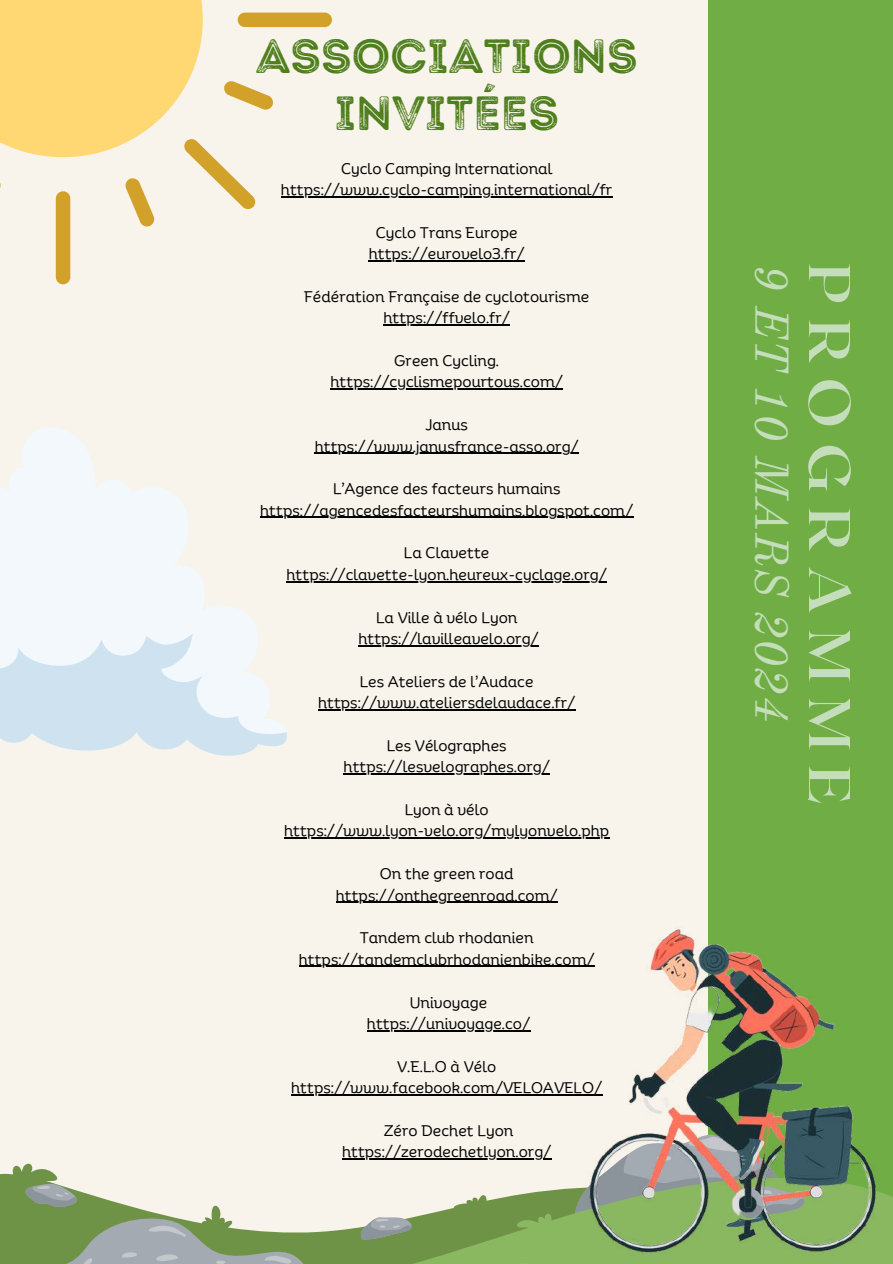
<style>
.page{position:relative;width:893px;height:1264px;background:#fff}
.page>*{position:absolute;margin:0;border:0;box-sizing:border-box;transform-origin:0 0}
.t1{font:700 58.5px "Roxborough CF";letter-spacing:.26em;color:#c4ddbb}
.t2{font:48px/56.2px "Intro Rust G Base 2 Line";color:#4e7f1c;text-align:center}
.t3{font:italic 46.5px "Old Standard";letter-spacing:.02em;color:#c4ddbb}
.t4{font:15px/21.3px "Binate Display";color:#000;text-align:center}
</style>
<div class="page">
<div style="left:0;top:0;width:892px;height:1263px;background:#f8f4eb"></div>
<hr style="left:281px;top:196px;width:331px;height:1px;background:#000">
<hr style="left:368px;top:260px;width:156px;height:1px;background:#000">
<hr style="left:383px;top:324px;width:127px;height:1px;background:#000">
<hr style="left:330px;top:388px;width:233px;height:1px;background:#000">
<hr style="left:315px;top:452px;width:263px;height:2px;background:#000">
<hr style="left:260px;top:517px;width:373px;height:1px;background:#000">
<hr style="left:286px;top:581px;width:321px;height:1px;background:#000">
<hr style="left:358px;top:645px;width:180px;height:1px;background:#000">
<hr style="left:318px;top:709px;width:257px;height:1px;background:#000">
<hr style="left:343px;top:773px;width:206px;height:1px;background:#000">
<hr style="left:284px;top:837px;width:325px;height:1px;background:#000">
<hr style="left:336px;top:901px;width:221px;height:1px;background:#000">
<hr style="left:299px;top:965px;width:295px;height:2px;background:#000">
<hr style="left:367px;top:1030px;width:163px;height:1px;background:#000">
<hr style="left:291px;top:1094px;width:311px;height:1px;background:#000">
<svg style="left:0;top:427px;width:305px;height:185px"></svg>
<svg style="left:0;top:612px;width:287px;height:144px;background:#e2edf3"></svg>
<div style="left:708px;top:0;width:184px;height:1263px;background:#70ae45"></div>
<svg style="left:0;top:1168px;width:37px;height:95px;background:#73954e"></svg>
<svg style="left:37px;top:1158px;width:364px;height:105px"></svg>
<img style="left:401px;top:645px;width:491px;height:618px">
<svg style="left:0;top:0;width:332px;height:284px"></svg>
<h2 class="t2" style="left:256px;top:28px;width:383px">ASSOCIATIONS<br>INVITÉES</h2>
<p class="t4" style="left:281px;top:155px;width:333px">Cyclo Camping International https://www.cyclo-camping.international/fr</p>
<p class="t4" style="left:368px;top:220px;width:157px">Cyclo Trans Europe https://eurovelo3.fr/</p>
<p class="t4" style="left:304px;top:284px;width:287px">Fédération Française de cyclotourisme https://ffvelo.fr/</p>
<p class="t4" style="left:330px;top:348px;width:234px">Green Cycling. https://cyclismepourtous.com/</p>
<p class="t4" style="left:315px;top:412px;width:265px">Janus https://www.janusfrance-asso.org/</p>
<p class="t4" style="left:260px;top:476px;width:374px">L’Agence des facteurs humains https://agencedesfacteurshumains.blogspot.com/</p>
<p class="t4" style="left:286px;top:540px;width:322px">La Clavette https://clavette-lyon.heureux-cyclage.org/</p>
<p class="t4" style="left:358px;top:604px;width:182px">La Ville à vélo Lyon https://lavilleavelo.org/</p>
<p class="t4" style="left:318px;top:668px;width:259px">Les Ateliers de l’Audace https://www.ateliersdelaudace.fr/</p>
<p class="t4" style="left:343px;top:733px;width:208px">Les Vélographes https://lesvelographes.org/</p>
<p class="t4" style="left:284px;top:797px;width:327px">Lyon à vélo https://www.lyon-velo.org/mylyonvelo.php</p>
<p class="t4" style="left:336px;top:861px;width:223px">On the green road https://onthegreenroad.com/</p>
<p class="t4" style="left:299px;top:925px;width:297px">Tandem club rhodanien https://tandemclubrhodanienbike.com/</p>
<p class="t4" style="left:367px;top:989px;width:165px">Univoyage https://univoyage.co/</p>
<p class="t4" style="left:291px;top:1053px;width:312px">V.E.L.O à Vélo https://www.facebook.com/VELOAVELO/</p>
<p class="t4" style="left:342px;top:1117px;width:211px">Zéro Dechet Lyon https://zerodechetlyon.org/</p>
<h3 class="t3" style="left:799px;top:264px;width:460px;rotate:90deg">9 ET 10 MARS 2024</h3>
<h1 class="t1" style="left:867px;top:263px;width:542px;rotate:90deg">PROGRAMME</h1>
</div>
